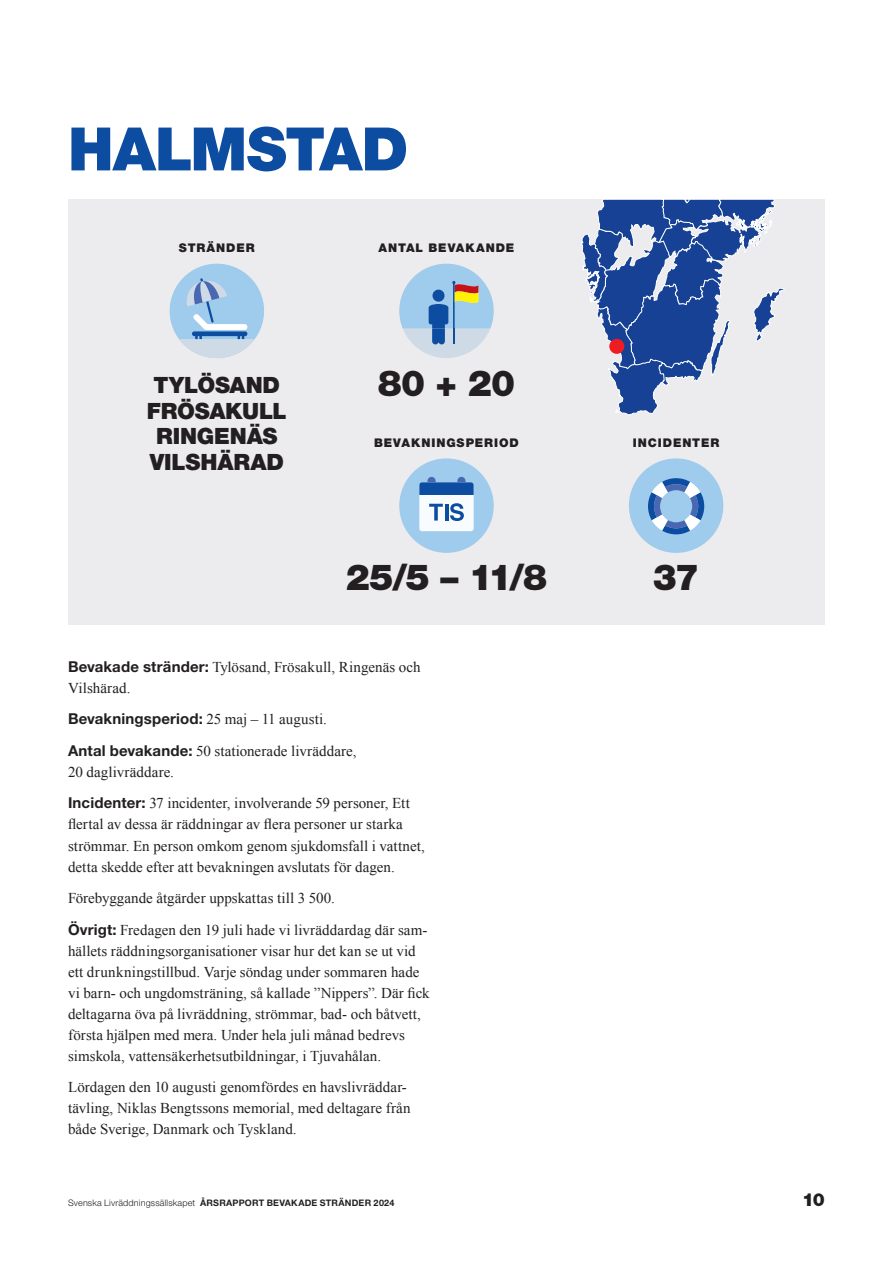
<style>
.page{position:relative;width:893px;height:1263px;background:#fff}
.page>*{position:absolute;margin:0;border:0;box-sizing:border-box;transform-origin:0 0}
.Rubrik_1-1{font:900 60px "Helvetica Neue LT Std";letter-spacing:-.015em;color:#0d4da1}
.Nyckeltal_-_siffra{font:900 36px "Helvetica Neue LT Std";letter-spacing:-.02em;color:#231f20}
.Nyckeltal_-_platser{font:900 22.5px/25.5px "Helvetica Neue LT Std";letter-spacing:-.01em;color:#231f20;text-align:center}
.t1{font:900 18px "Helvetica Neue LT Std";color:#231f20}
.Brödtext{font:15px/21px "Times New Roman";color:#231f20}
.Brödtext-2{font:700 15px "Helvetica Neue LT Std";letter-spacing:.01em;color:#231f20}
.Nyckeltal_-_rubrik{font:900 12px "Helvetica Neue LT Std";letter-spacing:.075em;color:#231f20}
.t2{font:700 9px "Helvetica Neue LT Std";letter-spacing:.025em;color:#231f20}
.s1{font-family:"Helvetica Neue LT Std";font-weight:700}
.s2{font-family:"Times New Roman";font-weight:400}
.s3{font-weight:300}
</style>
<div class="page">
<div style="left:68px;top:200px;width:757px;height:425px;background:#ececee"></div>
<svg style="left:582px;top:200px;width:202px;height:215px"></svg>
<div style="left:609px;top:339px;width:15px;height:15px;background:#ee1d23;border-radius:50%"></div>
<div style="left:170px;top:264px;width:94px;height:94px;background:#9fcbec;border-radius:50%"></div>
<svg style="left:179px;top:278px;width:76px;height:80px"></svg>
<div style="left:399px;top:458px;width:95px;height:95px;background:#9fcbec;border-radius:50%"></div>
<div style="left:419px;top:482px;width:55px;height:49px;background:#f9fcfe;border-radius:3px"></div>
<svg style="left:419px;top:477px;width:55px;height:18px"></svg>
<svg style="left:429px;top:504px;width:14px;height:17px"></svg>
<hr style="left:445px;top:504px;width:3px;height:17px;background:#0d4da1">
<svg style="left:450px;top:503px;width:14px;height:18px"></svg>
<svg style="left:399px;top:264px;width:95px;height:94px"></svg>
<div style="left:629px;top:458px;width:94px;height:95px;background:#9fcbec;border-radius:50%"></div>
<svg style="left:648px;top:478px;width:56px;height:56px"></svg>
<p class="Rubrik_1-1" style="left:68px;top:113px;width:342px">HALMSTAD</p>
<p class="Nyckeltal_-_rubrik" style="left:179px;top:240px;width:77px">STRÄNDER</p>
<p class="Nyckeltal_-_platser" style="left:147px;top:372px;width:141px">TYLÖSAND<br>FRÖSAKULL<br>RINGENÄS<br>VILSHÄRAD</p>
<p class="Nyckeltal_-_rubrik" style="left:379px;top:240px;width:137px">ANTAL BEVAKANDE</p>
<p class="Nyckeltal_-_siffra" style="left:378px;top:361px;width:139px">80 + 20</p>
<p class="Nyckeltal_-_rubrik" style="left:374px;top:435px;width:146px">BEVAKNINGSPERIOD</p>
<p class="Nyckeltal_-_siffra" style="left:346px;top:556px;width:203px">25/5 – 11/8</p>
<p class="Brödtext" style="left:68px;top:656px;width:354px"><span class="s1">Bevakade stränder:</span> Tylösand, Frösakull, Ringenäs och<br>Vilshärad.</p>
<p class="Brödtext-2" style="left:68px;top:710px;width:260px">Bevakningsperiod: <span class="s2">25 maj – 11 augusti.</span></p>
<p class="Brödtext" style="left:68px;top:740px;width:290px"><span class="s1">Antal bevakande:</span> 50 stationerade livräddare,<br>20 daglivräddare.</p>
<p class="Brödtext" style="left:68px;top:793px;width:358px"><span class="s1">Incidenter:</span> 37 incidenter, involverande 59 personer, Ett flertal av dessa är räddningar av flera personer ur starka strömmar. En person omkom genom sjukdomsfall i vattnet, detta skedde efter att bevakningen avslutats för dagen.</p>
<p class="Brödtext" style="left:68px;top:887px;width:268px">Förebyggande åtgärder uppskattas till 3 500.</p>
<p class="Brödtext" style="left:68px;top:919px;width:363px"><span class="s1">Övrigt:</span> Fredagen den 19 juli hade vi livräddardag där sam&shy;hällets räddningsorganisationer visar hur det kan se ut vid ett drunkningstillbud. Varje söndag under sommaren hade vi barn- och ungdomsträning, så kallade ”Nippers”. Där fick deltagarna öva på livräddning, strömmar, bad- och båtvett, första hjälpen med mera. Under hela juli månad bedrevs simskola, vattensäkerhetsutbildningar, i Tjuvahålan.</p>
<p class="Brödtext" style="left:68px;top:1076px;width:344px">Lördagen den 10 augusti genomfördes en havslivräddar&shy;tävling, Niklas Bengtssons memorial, med deltagare från både Sverige, Danmark och Tyskland.</p>
<p class="Nyckeltal_-_rubrik" style="left:633px;top:435px;width:88px">INCIDENTER</p>
<p class="Nyckeltal_-_siffra" style="left:653px;top:556px;width:48px">37</p>
<p class="t2" style="left:68px;top:1197px;width:328px"><span class="s3">Svenska Livräddningssällskapet</span> ÅRSRAPPORT BEVAKADE STRÄNDER 2024</p>
<p class="t1" style="left:802px;top:1189px;width:24px">10</p>
</div>
